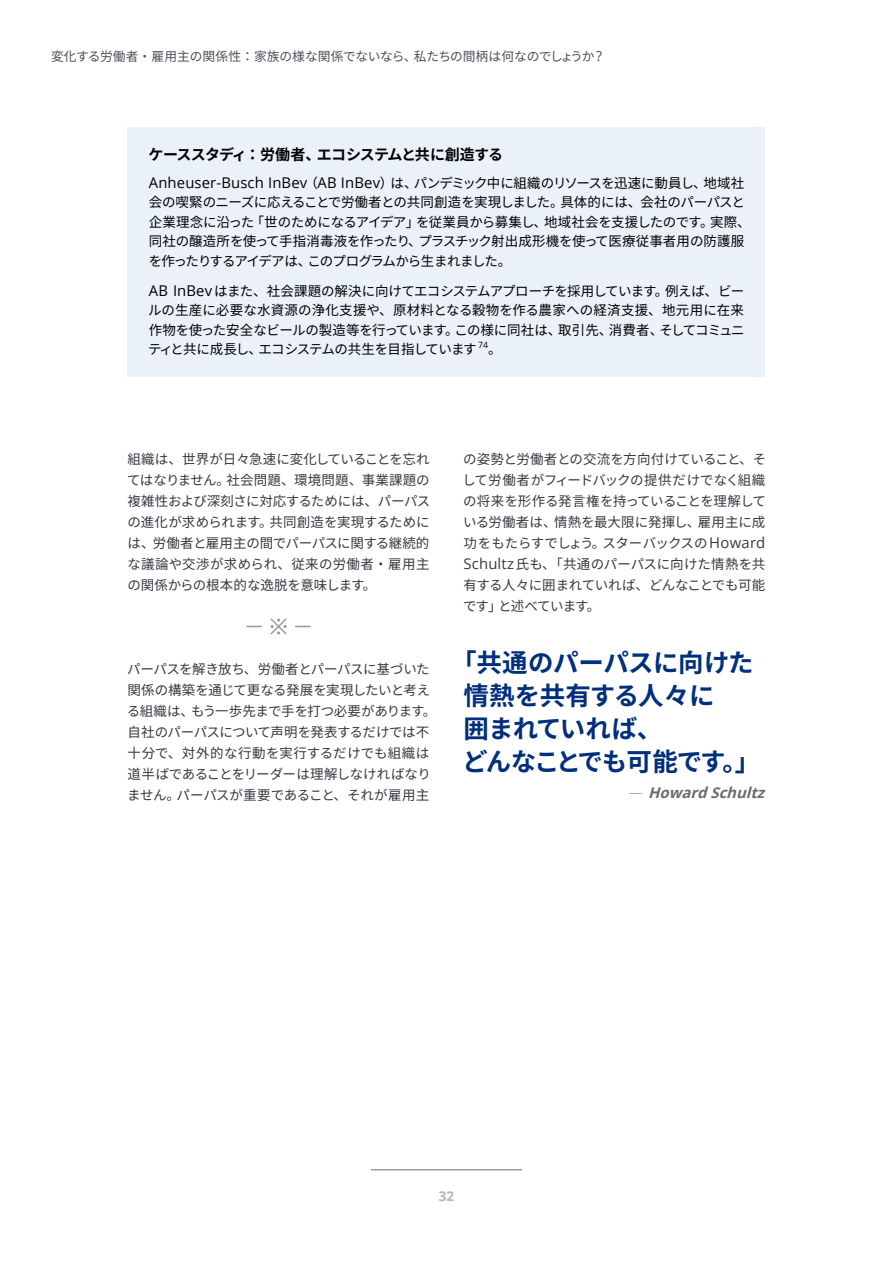
<style>
.page{position:relative;width:893px;height:1263px;background:#fff}
.page>*{position:absolute;margin:0;border:0;box-sizing:border-box;transform-origin:0 0}
.引用文_B_17_22_B6{font:700 25.5px/33px "Noto Sans JP";letter-spacing:-.02em;color:#002f7d}
.コラムタイトル_B_10_12_Bk{font:700 15px "Noto Sans JP";letter-spacing:-.045em;color:#000}
.t1{font:italic 700 14.85px "Open Sans";color:#696b71}
.本文_R_9_13_CG11{font:13.5px/21px "Noto Sans JP";letter-spacing:-.015em;color:#383842;text-align:justify}
.コラム本文_R_9_13_Bk{font:13.5px/19.5px "Noto Sans JP";letter-spacing:-.035em;color:#000}
.t2{font:700 13.5px "Open Sans";color:#b3b5b6}
.t3{font:12.75px "Noto Sans JP";letter-spacing:-.01em;color:#4e5059}
.コラム本文_R_9_13_Bk-2{font:8.7px "Open Sans";color:#000}
.s1{font-family:"Open Sans";font-size:14.1px}
.s2{font-family:"Open Sans";font-size:14.85px}
.s3{font-weight:300;font-size:13.5px}
</style>
<div class="page">
<hr style="left:371px;top:1169px;width:151px;height:1px;background:#696b71">
<div style="left:128px;top:128px;width:637px;height:249px;background:#ebf1f9"></div>
<svg style="left:270px;top:618px;width:17px;height:16px"></svg>
<svg style="left:247px;top:626px;width:14px;height:1px"></svg>
<svg style="left:296px;top:626px;width:14px;height:1px"></svg>
<p class="t3" style="left:51px;top:49px;width:552px">変化する労働者・雇用主の関係性：家族の様な関係でないなら、私たちの間柄は何なのでしょうか<span class="s1">?</span></p>
<p class="コラムタイトル_B_10_12_Bk" style="left:149px;top:146px;width:356px">ケーススタディ：労働者、エコシステムと共に創造する</p>
<p class="コラム本文_R_9_13_Bk" style="left:149px;top:173px;width:604px"><span class="s2">Anheuser-Busch InBev</span>（<span class="s2">AB InBev</span>）は、パンデミック中に組織のリソースを迅速に動員し、地域社会の喫緊のニーズに応えることで労働者との共同創造を実現しました。具体的には、会社のパーパスと企業理念に沿った「世のためになるアイデア」を従業員から募集し、地域社会を支援したのです。実際、同社の醸造所を使って手指消毒液を作ったり、プラスチック射出成形機を使って医療従事者用の防護服を作ったりするアイデアは、このプログラムから生まれました。</p>
<p class="コラム本文_R_9_13_Bk" style="left:148px;top:281px;width:598px;text-align:justify"><span class="s2">AB InBev</span> はまた、社会課題の解決に向けてエコシステムアプローチを採用しています。例えば、ビールの生産に必要な水資源の浄化支援や、原材料となる穀物を作る農家への経済支援、地元用に在来作物を使った安全なビールの製造等を行っています。この様に同社は、取引先、消費者、そしてコミュニティと共に成長し、エコシステムの共生を目指しています</p>
<p class="コラム本文_R_9_13_Bk-2" style="left:478px;top:338px;width:11px">74</p>
<p class="コラム本文_R_9_13_Bk" style="left:488px;top:340px;width:15px">。</p>
<p class="本文_R_9_13_CG11" style="left:127px;top:448px;width:305px">組織は、世界が日々急速に変化していることを忘れてはなりません。社会問題、環境問題、事業課題の複雑性および深刻さに対応するためには、パーパスの進化が求められます。共同創造を実現するためには、労働者と雇用主の間でパーパスに関する継続的な議論や交渉が求められ、従来の労働者・雇用主の関係からの根本的な逸脱を意味します。</p>
<p class="本文_R_9_13_CG11" style="left:127px;top:658px;width:311px;text-align:left">パーパスを解き放ち、労働者とパーパスに基づいた関係の構築を通じて更なる発展を実現したいと考える組織は、もう一歩先まで手を打つ必要があります。自社のパーパスについて声明を発表するだけでは不十分で、対外的な行動を実行するだけでも組織は道半ばであることをリーダーは理解しなければなりません。パーパスが重要であること、それが雇用主</p>
<p class="本文_R_9_13_CG11" style="left:462px;top:448px;width:305px">の姿勢と労働者との交流を方向付けていること、そして労働者がフィードバックの提供だけでなく組織の将来を形作る発言権を持っていることを理解している労働者は、情熱を最大限に発揮し、雇用主に成功をもたらすでしょう。スターバックスの<span class="s2">Howard Schultz</span>氏も、「共通のパーパスに向けた情熱を共有する人々に囲まれていれば、どんなことでも可能です」と述べています。</p>
<p class="引用文_B_17_22_B6" style="left:462px;top:647px;width:299px;text-indent:-11px">「共通のパーパスに向けた情熱を共有する人々に<br>囲まれていれば、<br>どんなことでも可能です。」</p>
<p class="t1" style="left:628px;top:782px;width:143px"><span class="s3">—</span> HowardSchultz</p>
<p class="t2" style="left:439px;top:1186px;width:17px">32</p>
</div>
